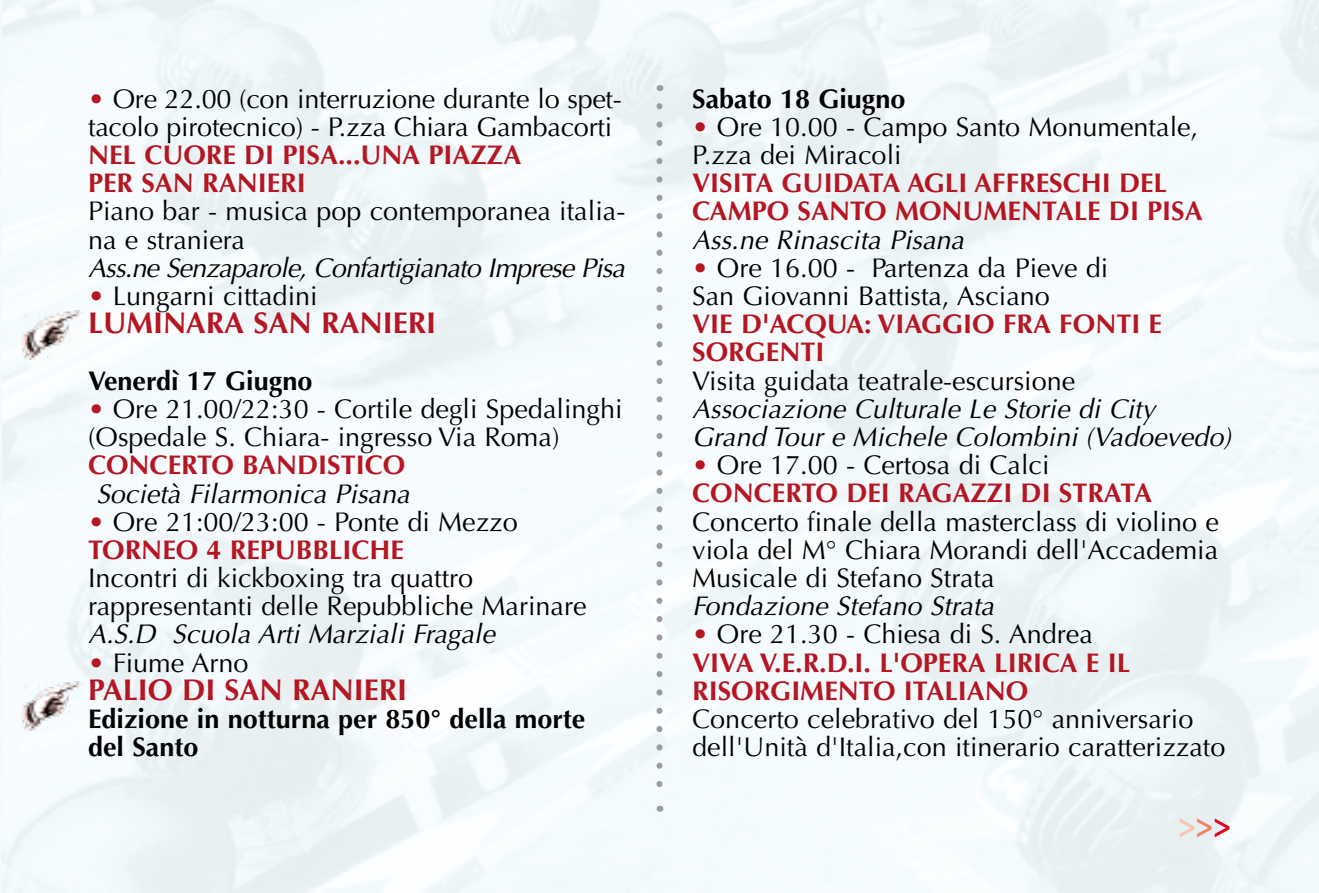
<style>
.page{position:relative;width:1319px;height:893px;background:#fff}
.page>*{position:absolute;margin:0;border:0;box-sizing:border-box;transform-origin:0 0}
.t1{font:700 36px "Optima";color:#f8c5af;scale:.8 1}
.t2{font:700 30px "Optima";color:#b51621}
.t3{font:27px/28.2px "Optima";color:#000}
.t4{font:700 27px/28.2px "Optima";color:#b51621}
.t5{font:italic 27px/28.2px "Optima";color:#000}
.t6{font:700 27px/28.2px "Optima";color:#000}
.t7{font:italic 27px "Optima";letter-spacing:-.03em;color:#000}
.s1{font-weight:700;color:#b51621}
.s2{font-weight:400;color:#000}
.s3{color:#ef8462}
.s4{color:#e2001b}
</style>
<div class="page">
<hr style="left:0;top:0;width:1px;height:893px;background:#fceef4">
<svg style="left:656px;top:106px;width:6px;height:694px"></svg>
<img style="left:22px;top:682px;width:61px;height:49px">
<img style="left:22px;top:311px;width:61px;height:49px">
<p class="t3" style="left:88px;top:85px;width:535px"><span class="s1">•</span> Ore 22.00 (con interruzione durante lo spet&shy;tacolo pirotecnico) - P.zza Chiara Gambacorti</p>
<p class="t4" style="left:88px;top:141px;width:435px">NEL CUORE DI PISA...UNA PIAZZA<br>PER SAN RANIERI</p>
<p class="t3" style="left:88px;top:198px;width:538px">Piano bar - musica pop contemporanea italia&shy;na e straniera</p>
<p class="t7" style="left:88px;top:252px;width:538px">Ass.ne Senzaparole, Confartigianato Imprese Pisa</p>
<p class="t3" style="left:88px;top:282px;width:231px"><span class="s1">•</span> Lungarni cittadini</p>
<p class="t2" style="left:88px;top:306px;width:349px">LUMINARA SAN RANIERI</p>
<p class="t6" style="left:88px;top:367px;width:226px">Venerdì 17 Giugno</p>
<p class="t3" style="left:88px;top:395px;width:536px"><span class="s1">•</span> Ore 21.00/22:30 - Cortile degli Spedalinghi (Ospedale S. Chiara- ingresso Via Roma)</p>
<p class="t4" style="left:88px;top:451px;width:319px">CONCERTO BANDISTICO</p>
<p class="t5" style="left:96px;top:480px;width:315px">Società Filarmonica Pisana</p>
<p class="t3" style="left:88px;top:508px;width:431px"><span class="s1">•</span> Ore 21:00/23:00 - Ponte di Mezzo<br><span class="s1">TORNEO 4 REPUBBLICHE</span></p>
<p class="t3" style="left:88px;top:564px;width:500px">Incontri di kickboxing tra quattro rappresentanti delle Repubbliche Marinare</p>
<p class="t5" style="left:88px;top:621px;width:408px">A.S.D Scuola Arti Marziali Fragale</p>
<p class="t3" style="left:88px;top:649px;width:162px"><span class="s1">•</span> Fiume Arno</p>
<p class="t2" style="left:88px;top:672px;width:320px">PALIO DI SAN RANIERI</p>
<p class="t6" style="left:88px;top:705px;width:499px">Edizione in notturna per 850° della morte del Santo</p>
<p class="t6" style="left:692px;top:85px;width:215px">Sabato 18 Giugno</p>
<p class="t3" style="left:692px;top:113px;width:507px"><span class="s1">•</span> Ore 10.00 - Campo Santo Monumentale,<br>P.zza dei Miracoli</p>
<p class="t4" style="left:692px;top:169px;width:512px">VISITA GUIDATA AGLI AFFRESCHI DEL<br>CAMPO SANTO MONUMENTALE DI PISA</p>
<p class="t5" style="left:692px;top:226px;width:273px">Ass.ne Rinascita Pisana</p>
<p class="t3" style="left:692px;top:254px;width:417px"><span class="s1">•</span> Ore 16.00 - Partenza da Pieve di<br>San Giovanni Battista, Asciano</p>
<p class="t4" style="left:692px;top:310px;width:471px">VIE D'ACQUA: VIAGGIO FRA FONTI E<br>SORGENTI</p>
<p class="t3" style="left:692px;top:367px;width:384px">Visita guidata teatrale-escursione</p>
<p class="t5" style="left:692px;top:395px;width:540px">Associazione Culturale Le Storie di City<br>Grand Tour e Michele Colombini (Vadoevedo)</p>
<p class="t4" style="left:692px;top:451px;width:461px">• <span class="s2">Ore 17.00 - Certosa di Calci<br></span>CONCERTO DEI RAGAZZI DI STRATA</p>
<p class="t3" style="left:692px;top:508px;width:528px;text-align:justify">Concerto finale della masterclass di violino e viola del M° Chiara Morandi dell'Accademia Musicale di Stefano Strata</p>
<p class="t5" style="left:692px;top:592px;width:303px">Fondazione Stefano Strata</p>
<p class="t4" style="left:692px;top:620px;width:439px">• <span class="s2">Ore 21.30 - Chiesa di S. Andrea<br></span>VIVA V.E.R.D.I. L'OPERA LIRICA E IL<br>RISORGIMENTO ITALIANO</p>
<p class="t3" style="left:692px;top:705px;width:534px">Concerto celebrativo del 150° anniversario dell'Unità d'Italia,con itinerario caratterizzato</p>
<h1 class="t1" style="left:1178px;top:804px;width:67px">&gt;<span class="s3">&gt;</span><span class="s4">&gt;</span></h1>
</div>
